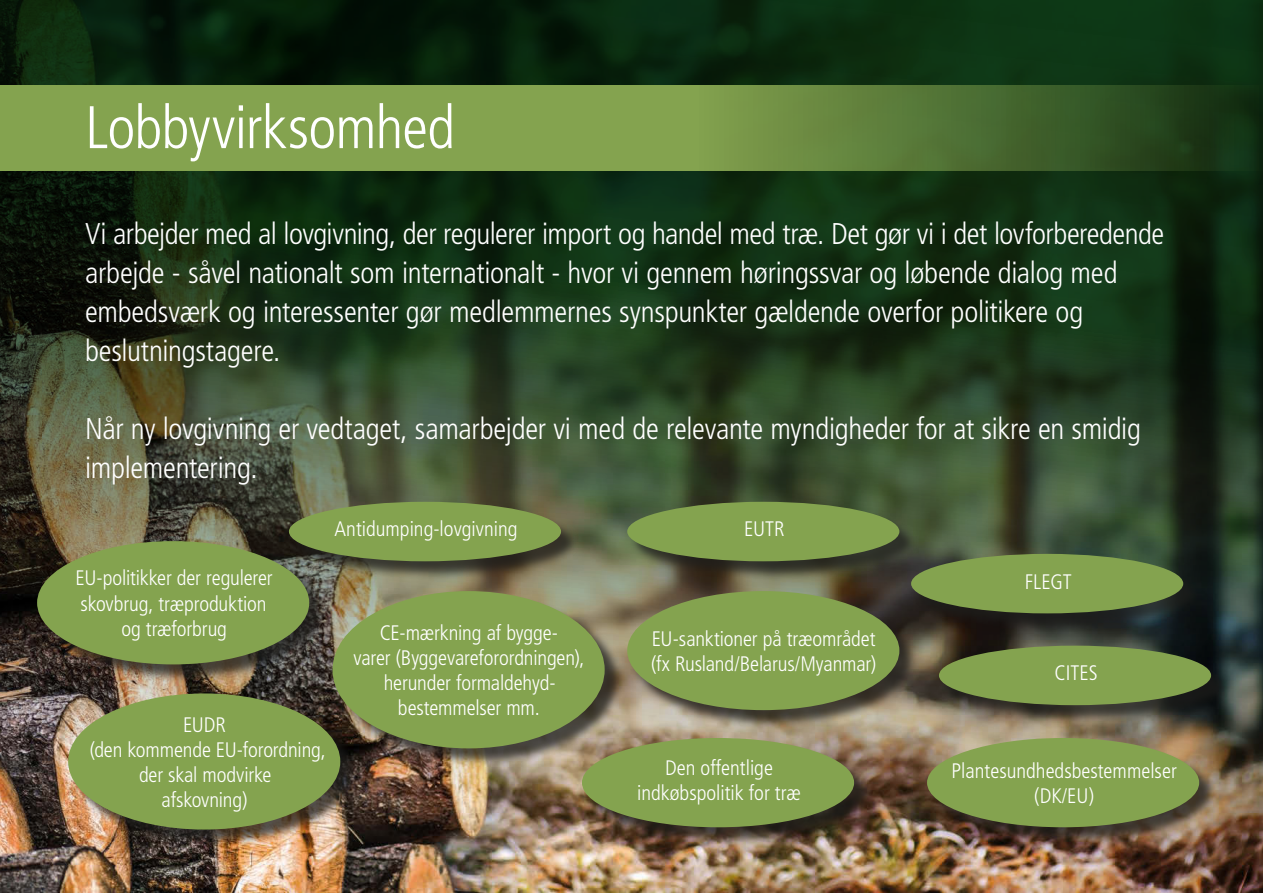
<style>
.page{position:relative;width:1263px;height:893px;background:#fff}
.page>*{position:absolute;margin:0;border:0;box-sizing:border-box;transform-origin:0 0}
.t1{font:300 condensed 60px "Frutiger";letter-spacing:-.015em;color:#fff}
.t2{font:300 condensed 30px/39px "Frutiger";letter-spacing:-.01em;color:#fff}
.t3{font:300 condensed 21px/25.2px "Frutiger";letter-spacing:-.005em;color:#fff;text-align:center}
</style>
<div class="page">
<img style="left:0;top:0;width:1263px;height:893px">
<svg style="left:0;top:85px;width:1263px;height:85px;background:#698841"></svg>
<div style="left:630px;top:504px;width:288px;height:76px;background:#1d1d1b;opacity:.75"></div>
<div style="left:627px;top:502px;width:272px;height:59px;background:#84a34f;border-radius:50%"></div>
<div style="left:914px;top:556px;width:288px;height:76px;background:#1d1d1b;opacity:.75"></div>
<div style="left:911px;top:554px;width:272px;height:59px;background:#84a34f;border-radius:50%"></div>
<div style="left:942px;top:648px;width:287px;height:76px;background:#1d1d1b;opacity:.75"></div>
<div style="left:939px;top:646px;width:272px;height:59px;background:#84a34f;border-radius:50%"></div>
<div style="left:292px;top:504px;width:287px;height:76px;background:#1d1d1b;opacity:.75"></div>
<div style="left:289px;top:502px;width:272px;height:59px;background:#84a34f;border-radius:50%"></div>
<div style="left:630px;top:593px;width:288px;height:136px;background:#1d1d1b;opacity:.75"></div>
<div style="left:627px;top:591px;width:272px;height:119px;background:#84a34f;border-radius:50%"></div>
<div style="left:335px;top:593px;width:288px;height:174px;background:#1d1d1b;opacity:.75"></div>
<div style="left:332px;top:591px;width:273px;height:157px;background:#84a34f;border-radius:50%"></div>
<div style="left:70px;top:696px;width:289px;height:152px;background:#1d1d1b;opacity:.75"></div>
<div style="left:68px;top:693px;width:272px;height:136px;background:#84a34f;border-radius:50%"></div>
<div style="left:39px;top:543px;width:289px;height:140px;background:#1d1d1b;opacity:.75"></div>
<div style="left:37px;top:541px;width:272px;height:123px;background:#84a34f;border-radius:50%"></div>
<div style="left:930px;top:740px;width:288px;height:106px;background:#1d1d1b;opacity:.75"></div>
<div style="left:927px;top:738px;width:272px;height:89px;background:#84a34f;border-radius:50%"></div>
<div style="left:585px;top:740px;width:288px;height:106px;background:#1d1d1b;opacity:.75"></div>
<div style="left:582px;top:738px;width:272px;height:89px;background:#84a34f;border-radius:50%"></div>
<h1 class="t1" style="left:85px;top:93px;width:372px">Lobbyvirksomhed</h1>
<p class="t2" style="left:85px;top:214px;width:1081px">Vi arbejder med al lovgivning, der regulerer import og handel med træ. Det gør vi i det lovforberedende arbejde - såvel nationalt som internationalt - hvor vi gennem høringssvar og løbende dialog med embedsværk og interessenter gør medlemmernes synspunkter gældende overfor politikere og beslutningstagere.</p>
<p class="t2" style="left:85px;top:409px;width:1057px">Når ny lovgivning er vedtaget, samarbejder vi med de relevante myndigheder for at sikre en smidig implementering.</p>
<p class="t3" style="left:335px;top:517px;width:184px">Antidumping-lovgivning</p>
<p class="t3" style="left:76px;top:566px;width:199px">EU-politikker der regulerer skovbrug, træproduktion og træforbrug</p>
<p class="t3" style="left:90px;top:712px;width:238px">EUDR<br>(den kommende EU-forordning, der skal modvirke<br>afskovning)</p>
<p class="t3" style="left:353px;top:620px;width:233px">CE-mærkning af bygge-<br>varer (Byggevareforordningen), herunder formaldehyd&shy;bestemmelser mm.</p>
<p class="t3" style="left:744px;top:517px;width:42px">EUTR</p>
<p class="t3" style="left:651px;top:626px;width:227px;text-align:left">EU-sanktioner på træområdet (fx Rusland/Belarus/Myanmar)</p>
<p class="t3" style="left:637px;top:755px;width:165px">Den offentlige indkøbspolitik for træ</p>
<p class="t3" style="left:1025px;top:569px;width:48px">FLEGT</p>
<p class="t3" style="left:1054px;top:661px;width:45px">CITES</p>
<p class="t3" style="left:951px;top:758px;width:227px">Plantesundhedsbestemmelser (DK/EU)</p>
</div>
